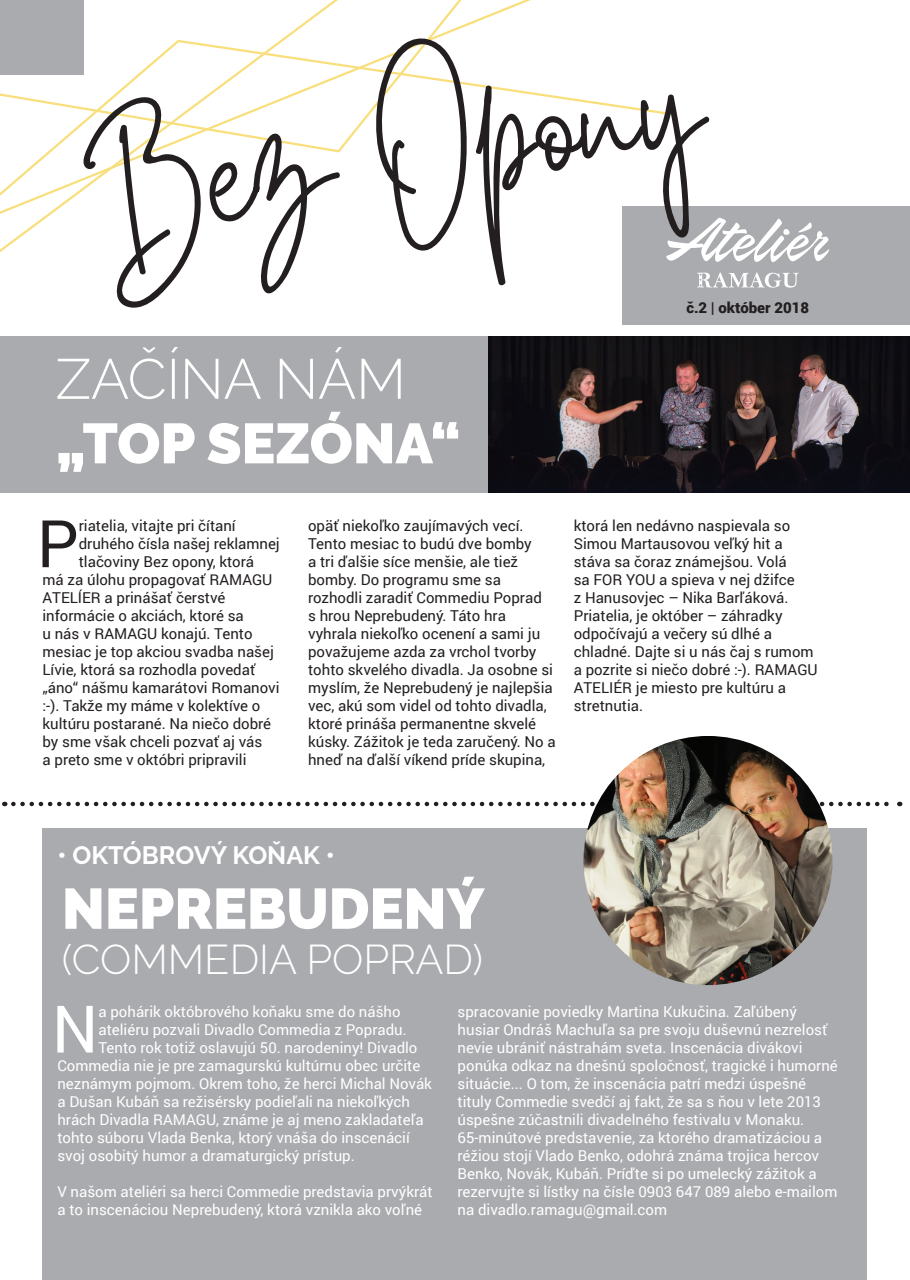
<style>
.page{position:relative;width:910px;height:1280px;background:#fff}
.page>*{position:absolute;margin:0;border:0;box-sizing:border-box;transform-origin:0 0}
.t1{font:65.7px "Roboto";color:#231f20}
.t2{font:65.7px "Roboto";color:#fff}
.t3{font:900 57px "Raleway";color:#fff}
.t4{font:900 56.4px "Raleway";color:#fff}
.t5{font:300 56.4px "Raleway";color:#fff}
.t6{font:300 41.4px "Raleway";color:#fff}
.t7{font:700 25.05px "Raleway";color:#fff}
.t8{font:15px/18px "Roboto";color:#231f20}
.t9{font:15px/18px "Roboto";color:#fff}
.t10{font:900 15px "Roboto";color:#231f20}
</style>
<div class="page">
<svg style="left:0;top:0;width:338px;height:252px"></svg>
<svg style="left:13px;top:802px;width:887px;height:4px"></svg>
<div style="left:622px;top:206px;width:288px;height:118px;background:#aaabaf"></div>
<div style="left:0;top:0;width:83px;height:74px;background:#aaabaf"></div>
<div style="left:43px;top:829px;width:824px;height:451px;background:#aaabaf"></div>
<div style="left:0;top:337px;width:488px;height:156px;background:#aaabaf"></div>
<svg style="left:80px;top:34px;width:630px;height:274px"></svg>
<svg style="left:666px;top:218px;width:163px;height:44px"></svg>
<svg style="left:697px;top:273px;width:102px;height:15px"></svg>
<img style="left:583px;top:736px;width:250px;height:249px;border-radius:125px">
<img style="left:488px;top:337px;width:422px;height:156px">
<h3 class="t5" style="left:56px;top:346px;width:352px">ZAČÍNA NÁM</h3>
<h3 class="t4" style="left:56px;top:411px;width:407px">„TOP SEZÓNA“</h3>
<p class="t10" style="left:686px;top:297px;width:124px">č.2 | október 2018</p>
<h1 class="t1" style="left:37px;top:498px;width:44px">P</h1>
<p class="t8" style="left:79px;top:516px;width:158px">riatelia, vitajte pri čítaní</p>
<p class="t8" style="left:79px;top:534px;width:203px">druhého čísla našej reklamnej</p>
<p class="t8" style="left:79px;top:552px;width:177px">tlačoviny Bez opony, ktorá</p>
<p class="t8" style="left:43px;top:570px;width:231px">má za úlohu propagovať RAMAGU</p>
<p class="t8" style="left:43px;top:588px;width:184px">ATELÍER a prinášať čerstvé</p>
<p class="t8" style="left:43px;top:606px;width:203px">informácie o akciách, ktoré sa</p>
<p class="t8" style="left:43px;top:624px;width:212px">u nás v RAMAGU konajú. Tento</p>
<p class="t8" style="left:43px;top:642px;width:233px">mesiac je top akciou svadba našej</p>
<p class="t8" style="left:43px;top:660px;width:215px">Lívie, ktorá sa rozhodla povedať</p>
<p class="t8" style="left:43px;top:678px;width:239px">„áno“ nášmu kamarátovi Romanovi</p>
<p class="t8" style="left:43px;top:696px;width:219px">:-). Takže my máme v kolektíve o</p>
<p class="t8" style="left:43px;top:714px;width:230px">kultúru postarané. Na niečo dobré</p>
<p class="t8" style="left:43px;top:732px;width:221px">by sme však chceli pozvať aj vás</p>
<p class="t8" style="left:43px;top:750px;width:205px">a preto sme v októbri pripravili</p>
<p class="t8" style="left:308px;top:516px;width:249px">opäť niekoľko zaujímavých vecí.<br>Tento mesiac to budú dve bomby<br>a tri ďalšie síce menšie, ale tiež bomby. Do programu sme sa rozhodli zaradiť Commediu Poprad<br>s hrou Neprebudený. Táto hra vyhrala niekoľko ocenení a sami ju považujeme azda za vrchol tvorby tohto skvelého divadla. Ja osobne si myslím, že Neprebudený je najlepšia vec, akú som videl od tohto divadla, ktoré prináša permanentne skvelé kúsky. Zážitok je teda zaručený. No a hneď na ďalší víkend príde skupina,</p>
<p class="t8" style="left:574px;top:516px;width:245px">ktorá len nedávno naspievala so<br>Simou Martausovou veľký hit a stáva sa čoraz známejšou. Volá<br>sa FOR YOU a spieva v nej džifce<br>z Hanusovjec – Nika Barľáková.<br>Priatelia, je október – záhradky odpočívajú a večery sú dlhé a chladné. Dajte si u nás čaj s rumom a pozrite si niečo dobré :-). RAMAGU<br>ATELIÉR je miesto pre kultúru a stretnutia.</p>
<h3 class="t7" style="left:57px;top:840px;width:279px">• OKTÓBROVÝ KOŇAK •</h3>
<h2 class="t3" style="left:62px;top:876px;width:424px">NEPREBUDENÝ</h2>
<h3 class="t6" style="left:62px;top:935px;width:423px">(COMMEDIA POPRAD)</h3>
<h1 class="t2" style="left:52px;top:983px;width:48px">N</h1>
<p class="t9" style="left:98px;top:1002px;width:304px">a pohárik októbrového koňaku sme do nášho</p>
<p class="t9" style="left:458px;top:1002px;width:382px">spracovanie poviedky Martina Kukučina. Zaľúbený husiar Ondráš Machuľa sa pre svoju duševnú nezrelosť nevie ubrániť nástrahám sveta. Inscenácia divákovi ponúka odkaz na dnešnú spoločnosť, tragické i humorné situácie... O tom, že inscenácia patrí medzi úspešné tituly Commedie svedčí aj fakt, že sa s ňou v lete 2013 úspešne zúčastnili divadelného festivalu v Monaku.<br>65-minútové predstavenie, za ktorého dramatizáciou a réžiou stojí Vlado Benko, odohrá známa trojica hercov Benko, Novák, Kubáň. Príďte si po umelecký zážitok a rezervujte si lístky na čísle 0903 647 089 alebo e-mailom na divadlo.ramagu@gmail.com</p>
<p class="t9" style="left:98px;top:1020px;width:310px">ateliéru pozvali Divadlo Commedia z Popradu.</p>
<p class="t9" style="left:98px;top:1038px;width:321px">Tento rok totiž oslavujú 50. narodeniny! Divadlo</p>
<p class="t9" style="left:57px;top:1056px;width:364px">Commedia nie je pre zamagurskú kultúrnu obec určite</p>
<p class="t9" style="left:57px;top:1074px;width:376px">neznámym pojmom. Okrem toho, že herci Michal Novák</p>
<p class="t9" style="left:57px;top:1092px;width:354px">a Dušan Kubáň sa režisérsky podieľali na niekoľkých</p>
<p class="t9" style="left:57px;top:1110px;width:368px">hrách Divadla RAMAGU, známe je aj meno zakladateľa</p>
<p class="t9" style="left:57px;top:1128px;width:354px">tohto súboru Vlada Benka, ktorý vnáša do inscenácií</p>
<p class="t9" style="left:57px;top:1146px;width:299px">svoj osobitý humor a dramaturgický prístup.</p>
<p class="t9" style="left:57px;top:1182px;width:377px">V našom ateliéri sa herci Commedie predstavia prvýkrát a to inscenáciou Neprebudený, ktorá vznikla ako voľné</p>
</div>
